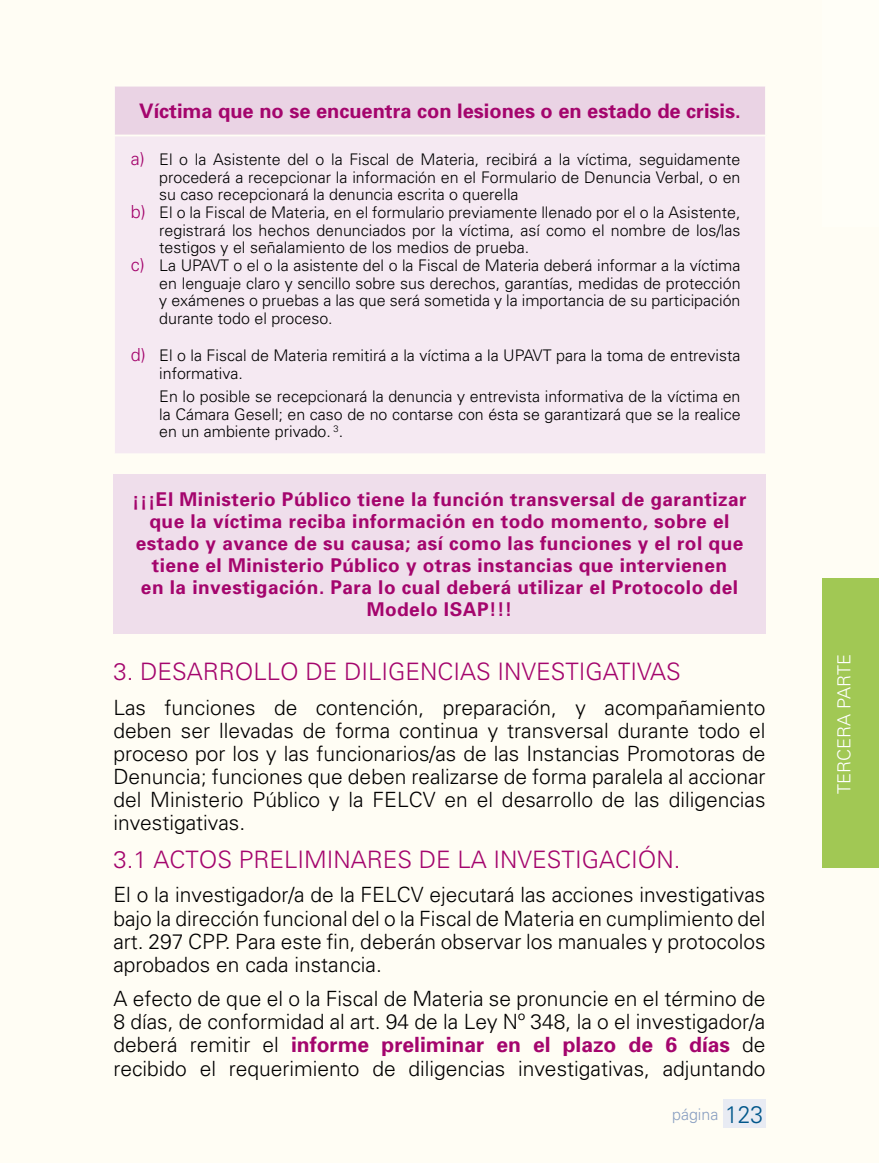
<style>
.page{position:relative;width:879px;height:1163px;background:#fff}
.page>*{position:absolute;margin:0;border:0;box-sizing:border-box;transform-origin:0 0}
.t1{font:300 24px "Univers";color:#a4056d}
.t2{font:300 21px/23.2px "Univers";color:#000;text-align:justify}
.t3{font:700 20px "Univers";color:#a4056d}
.t4{font:700 19px/22px "Univers";letter-spacing:.025em;color:#a4056d;text-align:center}
.t5{font:300 18px "Univers";color:#fff}
.t6{font:300 16px/17.6px "Univers";color:#000}
.t7{font:300 16px "Univers";color:#899fc1}
.s1{font-size:18px;color:#a4056d}
.s2{font-weight:700;color:#a4056d}
.s3{font-size:24px;color:#00568a}
</style>
<div class="page">
<div style="left:0;top:0;width:878px;height:1162px;background:#fffdf4"></div>
<div style="left:723px;top:1099px;width:42px;height:28px;background:#e8ebf3"></div>
<div style="left:822px;top:578px;width:56px;height:289px;background:#a1c854"></div>
<div style="left:114px;top:86px;width:652px;height:49px;background:#ead3e4"></div>
<div style="left:114px;top:135px;width:652px;height:319px;background:#f5e9f2"></div>
<hr style="left:114px;top:86px;width:652px;height:1px;background:#fffdf4">
<hr style="left:114px;top:86px;width:1px;height:49px;background:#fffdf4">
<hr style="left:765px;top:86px;width:1px;height:49px;background:#fffdf4">
<hr style="left:114px;top:135px;width:652px;height:1px;background:#fffdf4">
<hr style="left:114px;top:136px;width:1px;height:318px;background:#fffdf4">
<hr style="left:765px;top:136px;width:1px;height:318px;background:#fffdf4">
<hr style="left:114px;top:453px;width:652px;height:1px;background:#fffdf4">
<div style="left:113px;top:474px;width:652px;height:159px;background:#efdeeb"></div>
<p class="t3" style="left:139px;top:99px;width:603px">Víctima que no se encuentra con lesiones o en estado de crisis.</p>
<p class="t6" style="left:131px;top:151px;width:611px"><span class="s1">a)</span> El o la Asistente del o la Fiscal de Materia, recibirá a la víctima, seguidamente</p>
<p class="t6" style="left:159px;top:168px;width:583px">procederá a recepcionar la información en el Formulario de Denuncia Verbal, o en</p>
<p class="t6" style="left:159px;top:186px;width:361px">su caso recepcionará la denuncia escrita o querella</p>
<p class="t6" style="left:131px;top:203px;width:611px"><span class="s1">b)</span> El o la Fiscal de Materia, en el formulario previamente llenado por el o la Asistente,</p>
<p class="t6" style="left:159px;top:221px;width:583px">registrará los hechos denunciados por la víctima, así como el nombre de los/las</p>
<p class="t6" style="left:159px;top:239px;width:371px">testigos y el señalamiento de los medios de prueba.</p>
<p class="t6" style="left:131px;top:256px;width:611px"><span class="s1">c)</span> La UPAVT o el o la asistente del o la Fiscal de Materia deberá informar a la víctima</p>
<p class="t6" style="left:159px;top:274px;width:583px">en lenguaje claro y sencillo sobre sus derechos, garantías, medidas de protección</p>
<p class="t6" style="left:159px;top:291px;width:583px">y exámenes o pruebas a las que será sometida y la importancia de su participación</p>
<p class="t6" style="left:159px;top:309px;width:175px">durante todo el proceso.</p>
<p class="t6" style="left:159px;top:347px;width:582px;text-indent:-28px"><span class="s1">d)</span> El o la Fiscal de Materia remitirá a la víctima a la UPAVT para la toma de entrevista informativa.</p>
<p class="t6" style="left:159px;top:387px;width:583px;text-align:justify">En lo posible se recepcionará la denuncia y entrevista informativa de la víctima en la Cámara Gesell; en caso de no contarse con ésta se garantizará que se la realice en un ambiente privado. <sup>3</sup>.</p>
<p class="t4" style="left:132px;top:488px;width:616px">¡¡¡El Ministerio Público tiene la función transversal de garantizar que la víctima reciba información en todo momento, sobre el estado y avance de su causa; así como las funciones y el rol que tiene el Ministerio Público y otras instancias que intervienen<br>en la investigación. Para lo cual deberá utilizar el Protocolo del Modelo ISAP!!!</p>
<h1 class="t1" style="left:113px;top:657px;width:569px">3. DESARROLLO DE DILIGENCIAS INVESTIGATIVAS</h1>
<p class="t2" style="left:113px;top:695px;width:654px">Las funciones de contención, preparación, y acompañamiento deben ser llevadas de forma continua y transversal durante todo el proceso por los y las funcionarios/as de las Instancias Promotoras de Denuncia; funciones que deben realizarse de forma paralela al accionar del Ministerio Público y la FELCV en el desarrollo de las diligencias investigativas.</p>
<h1 class="t1" style="left:113px;top:844px;width:568px">3.1 ACTOS PRELIMINARES DE LA INVESTIGACIÓN.</h1>
<p class="t2" style="left:113px;top:883px;width:654px">El o la investigador/a de la FELCV ejecutará las acciones investigativas bajo la dirección funcional del o la Fiscal de Materia en cumplimiento del art. 297 CPP. Para este fin, deberán observar los manuales y protocolos aprobados en cada instancia.</p>
<p class="t2" style="left:113px;top:987px;width:653px">A efecto de que el o la Fiscal de Materia se pronuncie en el término de 8 días, de conformidad al art. 94 de la Ley Nº 348, la o el investigador/a deberá remitir el <span class="s2">informe preliminar en el plazo de 6 días</span> de recibido el requerimiento de diligencias investigativas, adjuntando</p>
<p class="t7" style="left:672px;top:1104px;width:93px">página <span class="s3">123</span></p>
<p class="t5" style="left:833px;top:793px;width:141px;rotate:-90deg">TERCERA PARTE</p>
</div>
